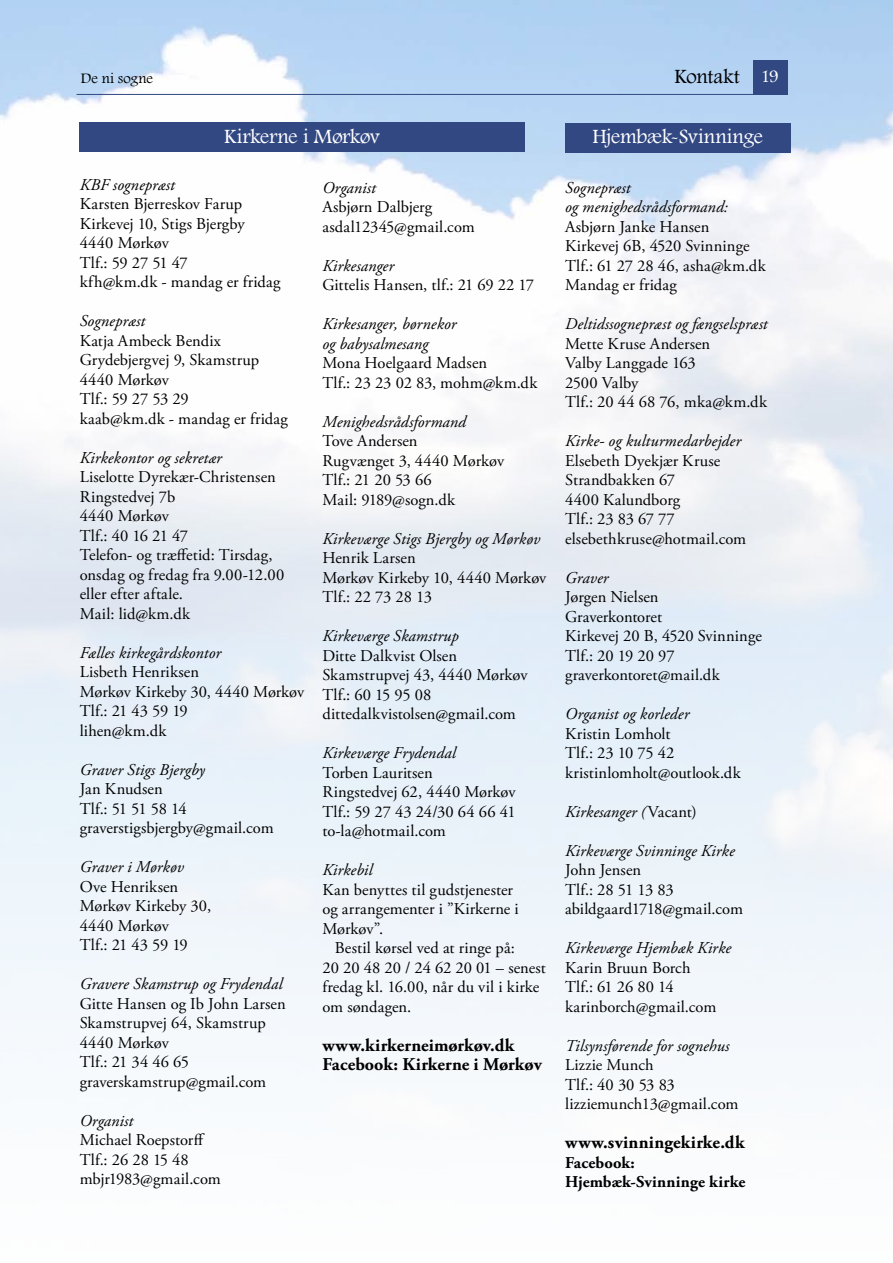
<style>
.page{position:relative;width:893px;height:1263px;background:#fff}
.page>*{position:absolute;margin:0;border:0;box-sizing:border-box;transform-origin:0 0}
.t1{font:21px "Footlight MT Light";letter-spacing:-.015em;color:#fff}
.t2{font:21px "Footlight MT Light";letter-spacing:-.005em;color:#000}
.t3{font:700 18px/19.5px "Adobe Garamond Pro";letter-spacing:.005em;color:#000}
.t4{font:16.5px/19.5px "Adobe Garamond Pro";letter-spacing:.005em;color:#000}
.t5{font:italic 16.5px/19.5px "Adobe Garamond Pro";letter-spacing:.005em;color:#000}
.t6{font:700 16.5px/19.5px "Adobe Garamond Pro";letter-spacing:.01em;color:#000}
.t7{font:15px "Footlight MT Light";letter-spacing:.005em;color:#000}
.s1{font-size:18px;color:#fff}
.s2{font-style:normal}
</style>
<div class="page">
<img style="left:0;top:0;width:893px;height:1052px">
<div style="left:753px;top:60px;width:34px;height:34px;background:#324883"></div>
<hr style="left:77px;top:94px;width:710px;height:1px;background:#324883">
<div style="left:565px;top:123px;width:225px;height:29px;background:#324883"></div>
<div style="left:79px;top:122px;width:446px;height:30px;background:#324883"></div>
<p class="t7" style="left:81px;top:70px;width:74px">De ni sogne</p>
<p class="t2" style="left:674px;top:64px;width:106px">Kontakt <span class="s1">19</span></p>
<p class="t1" style="left:224px;top:123px;width:157px">Kirkerne i Mørkøv</p>
<p class="t5" style="left:80px;top:175px;width:97px">KBF sognepræst</p>
<p class="t4" style="left:80px;top:195px;width:202px">Karsten Bjerreskov Farup<br>Kirkevej 10, Stigs Bjergby<br>4440 Mørkøv<br>Tlf.: 59 27 51 47<br>kfh@km.dk - mandag er fridag</p>
<p class="t5" style="left:80px;top:312px;width:67px">Sognepræst</p>
<p class="t4" style="left:80px;top:331px;width:210px">Katja Ambeck Bendix<br>Grydebjergvej 9, Skamstrup<br>4440 Mørkøv<br>Tlf.: 59 27 53 29<br>kaab@km.dk - mandag er fridag</p>
<p class="t5" style="left:80px;top:448px;width:144px">Kirkekontor og sekretær</p>
<p class="t4" style="left:80px;top:468px;width:206px">Liselotte Dyrekær-Christensen<br>Ringstedvej 7b<br>4440 Mørkøv<br>Tlf.: 40 16 21 47<br>Telefon- og træffetid: Tirsdag, onsdag og fredag fra 9.00-12.00 eller efter aftale.<br>Mail: lid@km.dk</p>
<p class="t5" style="left:80px;top:643px;width:143px">Fælles kirkegårdskontor</p>
<p class="t4" style="left:80px;top:663px;width:226px">Lisbeth Henriksen<br>Mørkøv Kirkeby 30, 4440 Mørkøv<br>Tlf.: 21 43 59 19<br>lihen@km.dk</p>
<p class="t5" style="left:80px;top:760px;width:127px">Graver Stigs Bjergby</p>
<p class="t4" style="left:80px;top:780px;width:196px">Jan Knudsen<br>Tlf.: 51 51 58 14 graverstigsbjergby@gmail.com</p>
<p class="t5" style="left:80px;top:858px;width:106px">Graver i Mørkøv</p>
<p class="t4" style="left:80px;top:877px;width:133px">Ove Henriksen<br>Mørkøv Kirkeby 30,<br>4440 Mørkøv<br>Tlf.: 21 43 59 19</p>
<p class="t5" style="left:80px;top:975px;width:204px">Gravere Skamstrup og Frydendal</p>
<p class="t4" style="left:80px;top:994px;width:208px">Gitte Hansen og Ib John Larsen<br>Skamstrupvej 64, Skamstrup<br>4440 Mørkøv<br>Tlf.: 21 34 46 65 graverskamstrup@gmail.com</p>
<p class="t5" style="left:80px;top:1111px;width:55px">Organist</p>
<p class="t4" style="left:80px;top:1131px;width:143px">Michael Roepstorff<br>Tlf.: 26 28 15 48 mbjr1983@gmail.com</p>
<p class="t5" style="left:322px;top:178px;width:55px">Organist</p>
<p class="t4" style="left:322px;top:198px;width:154px">Asbjørn Dalbjerg asdal12345@gmail.com</p>
<p class="t5" style="left:322px;top:256px;width:73px">Kirkesanger</p>
<p class="t4" style="left:322px;top:276px;width:213px">Gittelis Hansen, tlf.: 21 69 22 17</p>
<p class="t5" style="left:322px;top:315px;width:136px">Kirkesanger, børnekor og babysalmesang</p>
<p class="t4" style="left:322px;top:354px;width:216px">Mona Hoelgaard Madsen<br>Tlf.: 23 23 02 83, mohm@km.dk</p>
<p class="t5" style="left:322px;top:412px;width:145px">Menighedsrådsformand</p>
<p class="t4" style="left:322px;top:432px;width:183px">Tove Andersen<br>Rugvænget 3, 4440 Mørkøv<br>Tlf.: 21 20 53 66<br>Mail: 9189@sogn.dk</p>
<p class="t5" style="left:322px;top:529px;width:219px">Kirkeværge Stigs Bjergby og Mørkøv</p>
<p class="t4" style="left:322px;top:549px;width:225px">Henrik Larsen<br>Mørkøv Kirkeby 10, 4440 Mørkøv<br>Tlf.: 22 73 28 13</p>
<p class="t5" style="left:322px;top:627px;width:138px">Kirkeværge Skamstrup</p>
<p class="t4" style="left:322px;top:646px;width:207px">Ditte Dalkvist Olsen<br>Skamstrupvej 43, 4440 Mørkøv<br>Tlf.: 60 15 95 08 dittedalkvistolsen@gmail.com</p>
<p class="t5" style="left:322px;top:744px;width:135px">Kirkeværge Frydendal</p>
<p class="t4" style="left:322px;top:763px;width:195px">Torben Lauritsen<br>Ringstedvej 62, 4440 Mørkøv<br>Tlf.: 59 27 43 24/30 64 66 41 to-la@hotmail.com</p>
<p class="t5" style="left:322px;top:861px;width:52px">Kirkebil</p>
<p class="t4" style="left:322px;top:880px;width:198px">Kan benyttes til gudstjenester og arrangementer i ”Kirkerne i<br>Mørkøv”.</p>
<p class="t4" style="left:322px;top:939px;width:225px;text-indent:12px">Bestil kørsel ved at ringe på:<br>20 20 48 20 / 24 62 20 01 – senest fredag kl. 16.00, når du vil i kirke om søndagen.</p>
<p class="t3" style="left:322px;top:1035px;width:221px">www.kirkerneimørkøv.dk<br>Facebook: Kirkerne i Mørkøv</p>
<p class="t1" style="left:592px;top:124px;width:172px">Hjembæk-Svinninge</p>
<p class="t5" style="left:565px;top:178px;width:164px">Sognepræst<br>og menighedsrådsformand:</p>
<p class="t4" style="left:565px;top:217px;width:202px">Asbjørn Janke Hansen<br>Kirkevej 6B, 4520 Svinninge<br>Tlf.: 61 27 28 46, asha@km.dk<br>Mandag er fridag</p>
<p class="t5" style="left:565px;top:315px;width:204px">Deltidssognepræst og fængselspræst</p>
<p class="t4" style="left:565px;top:334px;width:203px">Mette Kruse Andersen<br>Valby Langgade 163<br>2500 Valby<br>Tlf.: 20 44 68 76, mka@km.dk</p>
<p class="t5" style="left:565px;top:432px;width:177px">Kirke- og kulturmedarbejder</p>
<p class="t4" style="left:565px;top:451px;width:183px">Elsebeth Dyekjær Kruse<br>Strandbakken 67<br>4400 Kalundborg<br>Tlf.: 23 83 67 77 elsebethkruse@hotmail.com</p>
<p class="t5" style="left:565px;top:568px;width:45px">Graver</p>
<p class="t4" style="left:565px;top:588px;width:198px">Jørgen Nielsen<br>Graverkontoret<br>Kirkevej 20 B, 4520 Svinninge<br>Tlf.: 20 19 20 97 graverkontoret@mail.dk</p>
<p class="t5" style="left:565px;top:705px;width:126px">Organist og korleder</p>
<p class="t4" style="left:565px;top:724px;width:177px">Kristin Lomholt<br>Tlf.: 23 10 75 42 kristinlomholt@outlook.dk</p>
<p class="t5" style="left:565px;top:802px;width:133px">Kirkesanger (<span class="s2">Vacant)</span></p>
<p class="t5" style="left:565px;top:841px;width:171px">Kirkeværge Svinninge Kirke</p>
<p class="t4" style="left:565px;top:861px;width:179px">John Jensen<br>Tlf.: 28 51 13 83 abildgaard1718@gmail.com</p>
<p class="t5" style="left:565px;top:939px;width:168px">Kirkeværge Hjembæk Kirke</p>
<p class="t4" style="left:565px;top:958px;width:153px">Karin Bruun Borch<br>Tlf.: 61 26 80 14 karinborch@gmail.com</p>
<p class="t5" style="left:565px;top:1036px;width:166px">Tilsynsførende for sognehus</p>
<p class="t4" style="left:565px;top:1056px;width:175px">Lizzie Munch<br>Tlf.: 40 30 53 83 lizziemunch13@gmail.com</p>
<p class="t3" style="left:565px;top:1133px;width:181px">www.svinningekirke.dk</p>
<p class="t6" style="left:565px;top:1153px;width:182px">Facebook:<br>Hjembæk-Svinninge kirke</p>
</div>
